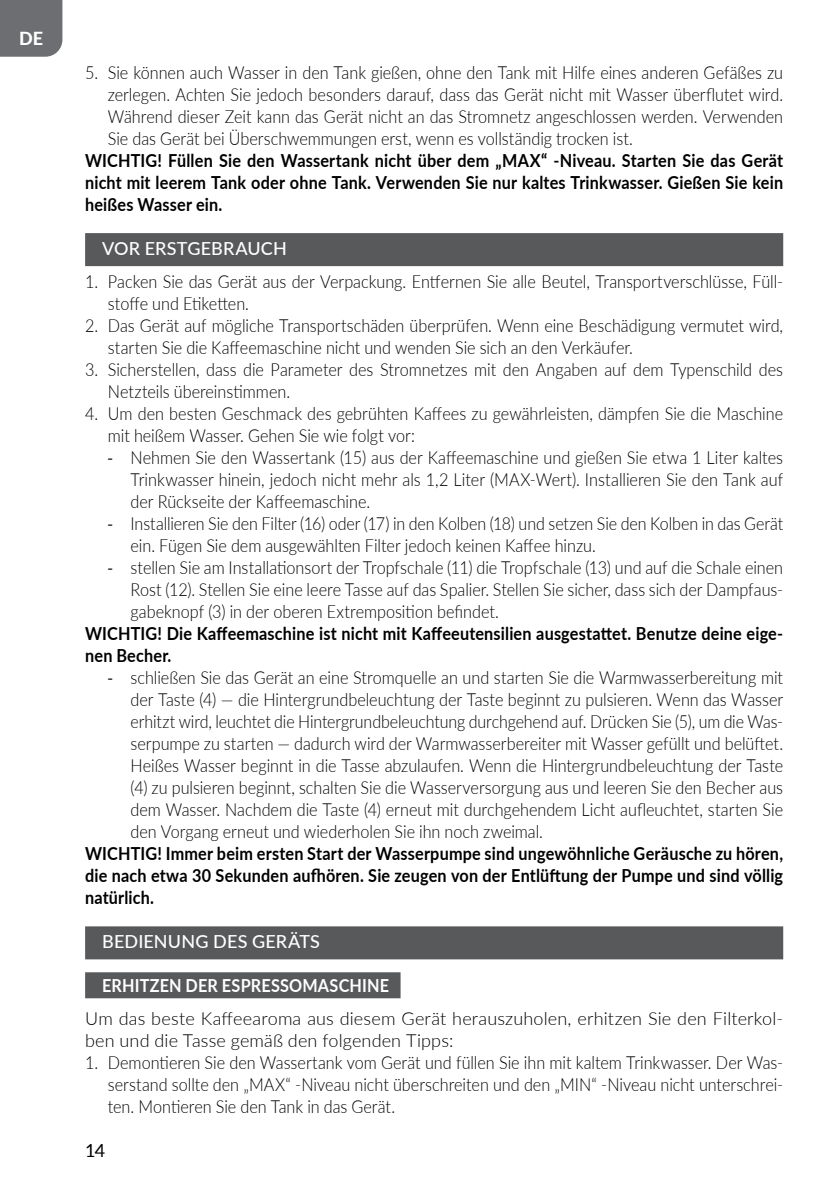
<style>
.page{position:relative;width:840px;height:1191px;background:#fff}
.page>*{position:absolute;margin:0;border:0;box-sizing:border-box;transform-origin:0 0}
.t1{font:300 18px/22px "Lato";color:#000;text-align:justify;scale:.9 1}
.t2{font:700 18px/22px "Lato";letter-spacing:.01em;color:#000;text-align:justify;scale:.9 1}
.t3{font:300 18px/22px "Lato";color:#000;scale:.89 1}
.t4{font:300 18px/22px "Lato";color:#000}
.t5{font:500 18px "Lato";letter-spacing:.01em;color:#fff}
.t6{font:700 18px "Lato";letter-spacing:.01em;color:#fff;scale:.9 1}
.t7{font:18px "Lato";color:#000}
.t8{font:800 18px "Lato";color:#fff}
.s1{font-family:"Myriad Pro";font-weight:400}
</style>
<div class="page">
<div style="left:0;top:0;width:62px;height:57px;background:#6d6e71"></div>
<div style="left:85px;top:233px;width:697px;height:33px;background:#58595b"></div>
<div style="left:85px;top:926px;width:697px;height:33px;background:#58595b"></div>
<div style="left:85px;top:972px;width:315px;height:26px;background:#58595b"></div>
<p class="t8" style="left:19px;top:25px;width:26px">DE</p>
<p class="t1" style="left:108px;top:61px;width:751px;text-indent:-23px">5. Sie können auch Wasser in den Tank gießen, ohne den Tank mit Hilfe eines anderen Gefäßes zu zerlegen. Achten Sie jedoch besonders darauf, dass das Gerät nicht mit Wasser überflutet wird.<br>Während dieser Zeit kann das Gerät nicht an das Stromnetz angeschlossen werden. Verwenden Sie das Gerät bei Überschwemmungen erst, wenn es vollständig trocken ist.</p>
<p class="t2" style="left:85px;top:148px;width:776px">WICHTIG! Füllen Sie den Wassertank nicht über dem „MAX“ -Niveau. Starten Sie das Gerät nicht mit leerem Tank oder ohne Tank. Verwenden Sie nur kaltes Trinkwasser. Gießen Sie kein heißes Wasser ein.</p>
<p class="t5" style="left:102px;top:235px;width:186px">VOR ERSTGEBRAUCH</p>
<p class="t1" style="left:108px;top:270px;width:751px;text-indent:-23px">1. Packen Sie das Gerät aus der Verpackung. Entfernen Sie alle Beutel, Transportverschlüsse, Füll&shy;stoffe und Etiketten.</p>
<p class="t1" style="left:108px;top:314px;width:751px;text-indent:-23px">2. Das Gerät auf mögliche Transportschäden überprüfen. Wenn eine Beschädigung vermutet wird, starten Sie die Kaffeemaschine nicht und wenden Sie sich an den Verkäufer.</p>
<p class="t1" style="left:108px;top:358px;width:751px;text-indent:-23px">3. Sicherstellen, dass die Parameter des Stromnetzes mit den Angaben auf dem Typenschild des<br>Netzteils übereinstimmen.</p>
<p class="t1" style="left:108px;top:402px;width:751px;text-indent:-23px">4. Um den besten Geschmack des gebrühten Kaffees zu gewährleisten, dämpfen Sie die Maschine mit heißem Wasser. Gehen Sie wie folgt vor:</p>
<p class="t1" style="left:130px;top:446px;width:726px;text-indent:-23px"><span class="s1">-</span> Nehmen Sie den Wassertank (15) aus der Kaffeemaschine und gießen Sie etwa 1 Liter kaltes Trinkwasser hinein, jedoch nicht mehr als 1,2 Liter (MAX-Wert). Installieren Sie den Tank auf der Rückseite der Kaffeemaschine.</p>
<p class="t3" style="left:130px;top:512px;width:734px;text-indent:-23px"><span class="s1">-</span> Installieren Sie den Filter (16) oder (17) in den Kolben (18) und setzen Sie den Kolben in das Gerät ein. Fügen Sie dem ausgewählten Filter jedoch keinen Kaffee hinzu.</p>
<p class="t1" style="left:130px;top:556px;width:726px;text-indent:-23px"><span class="s1">-</span> stellen Sie am Installationsort der Tropfschale (11) die Tropfschale (13) und auf die Schale einen Rost (12). Stellen Sie eine leere Tasse auf das Spalier. Stellen Sie sicher, dass sich der Dampfaus&shy;gabeknopf (3) in der oberen Extremposition befindet.</p>
<p class="t2" style="left:85px;top:621px;width:776px">WICHTIG! Die Kaffeemaschine ist nicht mit Kaffeeutensilien ausgestattet. Benutze deine eige&shy;nen Becher.</p>
<p class="t1" style="left:130px;top:666px;width:726px;text-indent:-23px"><span class="s1">-</span> schließen Sie das Gerät an eine Stromquelle an und starten Sie die Warmwasserbereitung mit der Taste (4) — die Hintergrundbeleuchtung der Taste beginnt zu pulsieren. Wenn das Wasser erhitzt wird, leuchtet die Hintergrundbeleuchtung durchgehend auf. Drücken Sie (5), um die Was&shy;serpumpe zu starten — dadurch wird der Warmwasserbereiter mit Wasser gefüllt und belüftet.<br>Heißes Wasser beginnt in die Tasse abzulaufen. Wenn die Hintergrundbeleuchtung der Taste (4) zu pulsieren beginnt, schalten Sie die Wasserversorgung aus und leeren Sie den Becher aus dem Wasser. Nachdem die Taste (4) erneut mit durchgehendem Licht aufleuchtet, starten Sie den Vorgang erneut und wiederholen Sie ihn noch zweimal.</p>
<p class="t2" style="left:85px;top:841px;width:776px">WICHTIG! Immer beim ersten Start der Wasserpumpe sind ungewöhnliche Geräusche zu hören, die nach etwa 30 Sekunden aufhören. Sie zeugen von der Entlüftung der Pumpe und sind völlig natürlich.</p>
<p class="t5" style="left:102px;top:928px;width:219px">BEDIENUNG DES GERÄTS</p>
<p class="t6" style="left:102px;top:972px;width:320px">ERHITZEN DER ESPRESSOMASCHINE</p>
<p class="t4" style="left:85px;top:1007px;width:699px">Um das beste Kaffeearoma aus diesem Gerät herauszuholen, erhitzen Sie den Filterkol&shy;ben und die Tasse gemäß den folgenden Tipps:</p>
<p class="t1" style="left:108px;top:1051px;width:751px;text-indent:-23px">1. Demontieren Sie den Wassertank vom Gerät und füllen Sie ihn mit kaltem Trinkwasser. Der Was&shy;serstand sollte den „MAX“ -Niveau nicht überschreiten und den „MIN“ -Niveau nicht unterschrei&shy;ten. Montieren Sie den Tank in das Gerät.</p>
<p class="t7" style="left:85px;top:1137px;width:22px">14</p>
</div>
